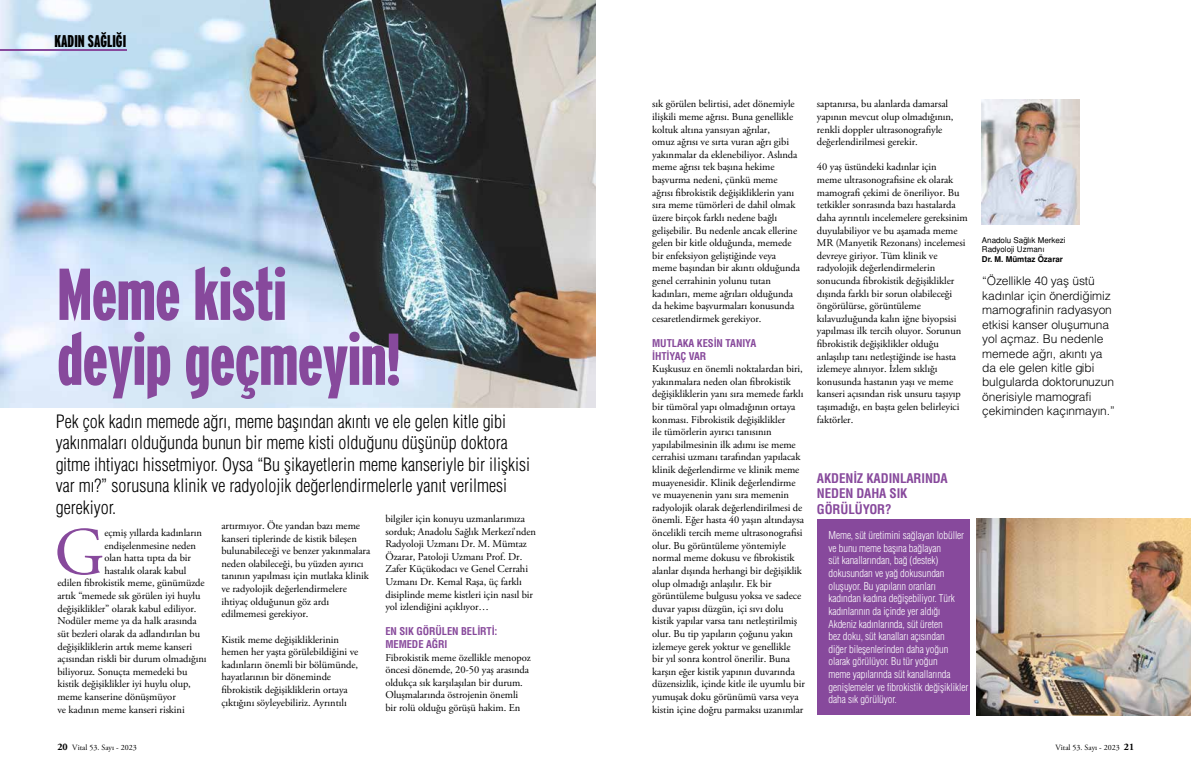
<style>
.page{position:relative;width:1191px;height:780px;background:#fff}
.page>*{position:absolute;margin:0;border:0;box-sizing:border-box;transform-origin:0 0}
.t1{font:900 extra-condensed 73.2px/64.9px "Interstate";letter-spacing:-.005em;color:#87499c}
.t2{font:67.5px "Adobe Garamond Pro";color:#87499c}
.t3{font:18px/21.6px "Helvetica Condensed Light Tr";color:#000}
.t4{font:900 extra-condensed 17px "Interstate";color:#000}
.t5{font:13px/15.6px "Helvetica Cond Bold Tr";letter-spacing:-.005em;color:#87499c}
.t6{font:12px/14.4px "Helvetica Light Normal Tr";letter-spacing:-.005em;color:#000}
.t7{font:10.5px/12.6px "Adobe Garamond Pro";letter-spacing:-.005em;color:#000}
.t8{font:10.5px/12.6px "Helvetica Condensed Light Tr";letter-spacing:-.005em;color:#fff}
.t9{font:10.5px/12.6px "Helvetica Cond Bold Tr";letter-spacing:-.005em;color:#87499b}
.t10{font:8px "Adobe Garamond Pro";color:#000}
.t11{font:8px/9.6px "Helvetica Normal Tr";color:#000}
.t12{font:700 8px "Helvetica Tr";color:#000}
.s1{font-weight:700;font-size:10px}
</style>
<div class="page">
<img style="left:0;top:0;width:595px;height:407px">
<img style="left:981px;top:99px;width:98px;height:125px">
<hr style="left:0;top:50px;width:126px;height:1px;background:#87499c">
<div style="left:817px;top:519px;width:152px;height:195px;background:#87499c"></div>
<img style="left:976px;top:518px;width:215px;height:197px">
<h3 class="t4" style="left:55px;top:32px;width:73px">KADIN SAĞLIĞI</h3>
<h1 class="t1" style="left:57px;top:261px;width:345px">Meme kisti deyip geçmeyin!</h1>
<p class="t3" style="left:56px;top:410px;width:476px">Pek çok kadın memede ağrı, meme başından akıntı ve ele gelen kitle gibi yakınmaları olduğunda bunun bir meme kisti olduğunu düşünüp doktora gitme ihtiyacı hissetmiyor. Oysa “Bu şikayetlerin meme kanseriyle bir ilişkisi var mı?” sorusuna klinik ve radyolojik değerlendirmelerle yanıt verilmesi gerekiyor.</p>
<p class="t7" style="left:385px;top:512px;width:152px">bilgiler için konuyu uzmanlarımıza sorduk; Anadolu Sağlık Merkezi’nden Radyoloji Uzmanı Dr. M. Mümtaz Özarar, Patoloji Uzmanı Prof. Dr.<br>Zafer Küçükodacı ve Genel Cerrahi Uzmanı Dr. Kemal Raşa, üç farklı disiplinde meme kistleri için nasıl bir yol izlendiğini açıklıyor…</p>
<p class="t9" style="left:385px;top:625px;width:114px">EN SIK GÖRÜLEN BELİRTİ:<br>MEMEDE AĞRI</p>
<p class="t7" style="left:385px;top:651px;width:147px">Fibrokistik meme özellikle menopoz öncesi dönemde, 20-50 yaş arasında oldukça sık karşılaşılan bir durum.<br>Oluşmalarında östrojenin önemli bir rolü olduğu görüşü hakim. En</p>
<p class="t7" style="left:221px;top:519px;width:150px">artırmıyor. Öte yandan bazı meme kanseri tiplerinde de kistik bileşen bulunabileceği ve benzer yakınmalara neden olabileceği, bu yüzden ayırıcı tanının yapılması için mutlaka klinik ve radyolojik değerlendirmelere ihtiyaç olduğunun göz ardı edilmemesi gerekiyor.</p>
<p class="t7" style="left:221px;top:633px;width:138px">Kistik meme değişikliklerinin hemen her yaşta görülebildiğini ve kadınların önemli bir bölümünde, hayatlarının bir döneminde fibrokistik değişikliklerin ortaya çıktığını söyleyebiliriz. Ayrıntılı</p>
<h2 class="t2" style="left:54px;top:512px;width:52px">G</h2>
<p class="t7" style="left:104px;top:526px;width:99px">eçmiş yıllarda kadınların</p>
<p class="t7" style="left:104px;top:539px;width:93px">endişelenmesine neden</p>
<p class="t7" style="left:104px;top:552px;width:88px">olan hatta tıpta da bir</p>
<p class="t7" style="left:104px;top:564px;width:84px">hastalık olarak kabul</p>
<p class="t7" style="left:57px;top:577px;width:149px">edilen fibrokistik meme, günümüzde</p>
<p class="t7" style="left:57px;top:589px;width:145px">artık “memede sık görülen iyi huylu</p>
<p class="t7" style="left:57px;top:602px;width:141px">değişiklikler” olarak kabul ediliyor.</p>
<p class="t7" style="left:57px;top:615px;width:141px">Nodüler meme ya da halk arasında</p>
<p class="t7" style="left:57px;top:627px;width:144px">süt bezleri olarak da adlandırılan bu</p>
<p class="t7" style="left:57px;top:640px;width:136px">değişikliklerin artık meme kanseri</p>
<p class="t7" style="left:57px;top:652px;width:151px">açısından riskli bir durum olmadığını</p>
<p class="t7" style="left:57px;top:665px;width:131px">biliyoruz. Sonuçta memedeki bu</p>
<p class="t7" style="left:57px;top:678px;width:135px">kistik değişiklikler iyi huylu olup,</p>
<p class="t7" style="left:57px;top:690px;width:120px">meme kanserine dönüşmüyor</p>
<p class="t7" style="left:57px;top:703px;width:129px">ve kadının meme kanseri riskini</p>
<p class="t7" style="left:652px;top:98px;width:149px">sık görülen belirtisi, adet dönemiyle ilişkili meme ağrısı. Buna genellikle koltuk altına yansıyan ağrılar,<br>omuz ağrısı ve sırta vuran ağrı gibi yakınmalar da eklenebiliyor. Aslında meme ağrısı tek başına hekime başvurma nedeni, çünkü meme ağrısı fibrokistik değişikliklerin yanı sıra meme tümörleri de dahil olmak üzere birçok farklı nedene bağlı gelişebilir. Bu nedenle ancak ellerine gelen bir kitle olduğunda, memede bir enfeksiyon geliştiğinde veya meme başından bir akıntı olduğunda genel cerrahinin yolunu tutan kadınları, meme ağrıları olduğunda da hekime başvurmaları konusunda cesaretlendirmek gerekiyor.</p>
<p class="t9" style="left:652px;top:337px;width:106px">MUTLAKA KESİN TANIYA<br>İHTİYAÇ VAR</p>
<p class="t7" style="left:652px;top:363px;width:154px">Kuşkusuz en önemli noktalardan biri, yakınmalara neden olan fibrokistik değişikliklerin yanı sıra memede farklı bir tümöral yapı olmadığının ortaya konması. Fibrokistik değişiklikler<br>ile tümörlerin ayırıcı tanısının yapılabilmesinin ilk adımı ise meme cerrahisi uzmanı tarafından yapılacak klinik değerlendirme ve klinik meme muayenesidir. Klinik değerlendirme ve muayenenin yanı sıra memenin radyolojik olarak değerlendirilmesi de önemli. Eğer hasta 40 yaşın altındaysa öncelikli tercih meme ultrasonografisi olur. Bu görüntüleme yöntemiyle normal meme dokusu ve fibrokistik alanlar dışında herhangi bir değişiklik olup olmadığı anlaşılır. Ek bir görüntüleme bulgusu yoksa ve sadece duvar yapısı düzgün, içi sıvı dolu kistik yapılar varsa tanı netleştirilmiş olur. Bu tip yapıların çoğunu yakın izlemeye gerek yoktur ve genellikle<br>bir yıl sonra kontrol önerilir. Buna karşın eğer kistik yapının duvarında düzensizlik, içinde kitle ile uyumlu bir yumuşak doku görünümü varsa veya kistin içine doğru parmaksı uzanımlar</p>
<p class="t7" style="left:817px;top:98px;width:138px">saptanırsa, bu alanlarda damarsal yapının mevcut olup olmadığının, renkli doppler ultrasonografiyle değerlendirilmesi gerekir.</p>
<p class="t7" style="left:817px;top:161px;width:152px">40 yaş üstündeki kadınlar için<br>meme ultrasonografisine ek olarak mamografi çekimi de öneriliyor. Bu tetkikler sonrasında bazı hastalarda daha ayrıntılı incelemelere gereksinim duyulabiliyor ve bu aşamada meme MR (Manyetik Rezonans) incelemesi devreye giriyor. Tüm klinik ve radyolojik değerlendirmelerin sonucunda fibrokistik değişiklikler dışında farklı bir sorun olabileceği öngörülürse, görüntüleme kılavuzluğunda kalın iğne biyopsisi yapılması ilk tercih oluyor. Sorunun fibrokistik değişiklikler olduğu anlaşılıp tanı netleştiğinde ise hasta izlemeye alınıyor. İzlem sıklığı konusunda hastanın yaşı ve meme kanseri açısından risk unsuru taşıyıp taşımadığı, en başta gelen belirleyici faktörler.</p>
<p class="t5" style="left:817px;top:470px;width:132px">AKDENİZ KADINLARINDA<br>NEDEN DAHA SIK<br>GÖRÜLÜYOR?</p>
<p class="t8" style="left:828px;top:529px;width:141px">Meme, süt üretimini sağlayan lobüller ve bunu meme başına bağlayan<br>süt kanallarından, bağ (destek) dokusundan ve yağ dokusundan oluşuyor. Bu yapıların oranları kadından kadına değişebiliyor. Türk kadınlarının da içinde yer aldığı Akdeniz kadınlarında, süt üreten<br>bez doku, süt kanalları açısından<br>diğer bileşenlerinden daha yoğun olarak görülüyor. Bu tür yoğun<br>meme yapılarında süt kanallarında genişlemeler ve fibrokistik değişiklikler daha sık görülüyor.</p>
<p class="t11" style="left:982px;top:235px;width:85px">Anadolu Sağlık Merkezi<br>Radyoloji Uzmanı</p>
<p class="t12" style="left:982px;top:254px;width:83px">Dr. M. Mümtaz Özarar</p>
<p class="t6" style="left:982px;top:274px;width:134px">“Özellikle 40 yaş üstü kadınlar için önerdiğimiz mamografinin radyasyon etkisi kanser oluşumuna yol açmaz. Bu nedenle memede ağrı, akıntı ya da ele gelen kitle gibi bulgularda doktorunuzun önerisiyle mamografi çekiminden kaçınmayın.”</p>
<p class="t10" style="left:57px;top:743px;width:81px"><span class="s1">20</span> Vital 53. Sayı - 2023</p>
<p class="t10" style="left:1055px;top:743px;width:80px">Vital 53. Sayı - 2023 <span class="s1">21</span></p>
</div>
